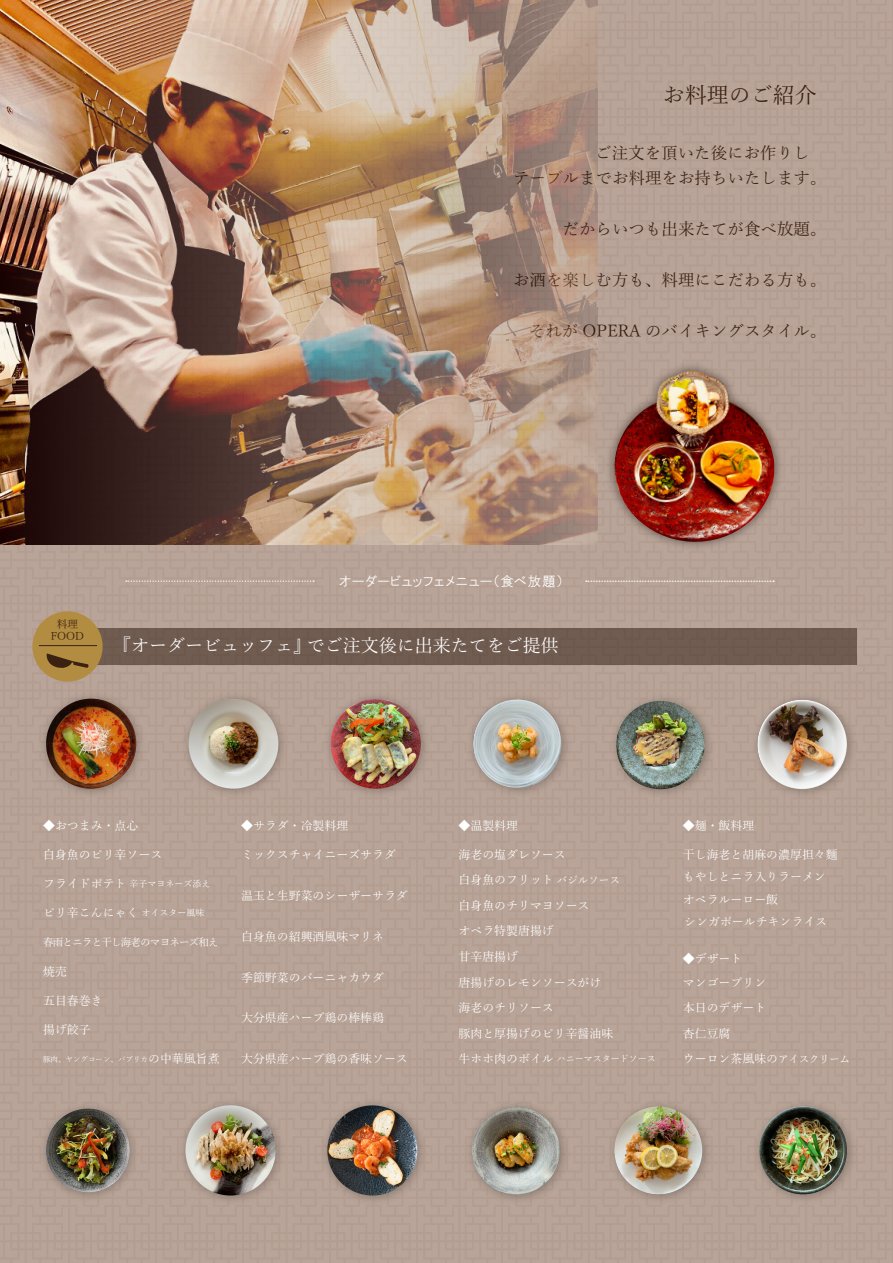
<style>
.page{position:relative;width:893px;height:1263px;background:#fff}
.page>*{position:absolute;margin:0;border:0;box-sizing:border-box;transform-origin:0 0}
.t1{font:22.05px "Yu Mincho";color:#3a2111}
.t2{font:18px "Yu Mincho";color:#fff}
.t3{font:16.5px/25.5px "Yu Mincho";color:#3a2111}
.t4{font:13.5px "HGP Gothic M";letter-spacing:.045em;color:#fff}
.t5{font:11.85px/25.7px "Yu Mincho";color:#fff}
.t6{font:10.65px/12.3px "Yu Mincho";color:#3a2111;text-align:center}
.t7{font:10.5px "Yu Mincho";letter-spacing:-.075em;color:#fff}
.t8{font:9px "Yu Mincho";color:#fff}
.t9{font:7.5px "Yu Mincho";color:#fff}
.s1{font-size:11.85px}
.s2{font-size:9px}
.s3{font-size:10.5px}
</style>
<div class="page">
<img style="left:0;top:0;width:893px;height:1263px">
<hr style="left:39px;top:645px;width:58px;height:1px;background:#3a2111">
<div style="left:34px;top:687px;width:827px;height:523px;background:#b7a397"></div>
<img style="left:616px;top:701px;width:89px;height:88px;border-radius:44px">
<img style="left:189px;top:699px;width:89px;height:90px;border-radius:45px">
<img style="left:473px;top:699px;width:88px;height:89px;border-radius:44px">
<img style="left:331px;top:699px;width:90px;height:90px;border-radius:45px">
<img style="left:46px;top:699px;width:90px;height:90px;border-radius:45px">
<img style="left:757px;top:700px;width:90px;height:89px;border-radius:45px">
<img style="left:185px;top:1105px;width:91px;height:90px;border-radius:45px">
<img style="left:614px;top:1106px;width:88px;height:88px;border-radius:44px">
<img style="left:759px;top:1106px;width:88px;height:88px;border-radius:44px">
<img style="left:472px;top:1106px;width:88px;height:89px;border-radius:44px">
<img style="left:46px;top:1109px;width:84px;height:83px;border-radius:42px">
<img style="left:327px;top:1105px;width:90px;height:90px;border-radius:45px">
<div style="left:602px;top:357px;width:185px;height:198px;background:#b6a296"></div>
<img style="left:612px;top:393px;width:165px;height:151px">
<img style="left:657px;top:370px;width:72px;height:62px">
<h1 class="t1" style="left:663px;top:74px;width:156px">お料理のご紹介</h1>
<h3 class="t3" style="left:513px;top:139px;width:315px;text-indent:82px">ご注文を頂いた後にお作りしテーブルまでお料理をお持ちいたします。</h3>
<h3 class="t3" style="left:563px;top:215px;width:265px">だからいつも出来たてが食べ放題。</h3>
<h3 class="t3" style="left:513px;top:266px;width:315px">お酒を楽しむ方も、料理にこだわる方も。</h3>
<h3 class="t3" style="left:529px;top:317px;width:299px">それが OPERA のバイキングスタイル。</h3>
<p class="t6" style="left:51px;top:617px;width:35px">料理<br>FOOD</p>
<p class="t4" style="left:339px;top:574px;width:226px">オーダービュッフェメニュー（食べ放題）</p>
<h2 class="t2" style="left:113px;top:629px;width:447px">『オーダービュッフェ』でご注文後に出来たてをご提供</h2>
<p class="t5" style="left:43px;top:811px;width:97px">◆おつまみ・点心</p>
<p class="t5" style="left:241px;top:811px;width:109px">◆サラダ・冷製料理</p>
<p class="t5" style="left:459px;top:811px;width:61px">◆温製料理</p>
<p class="t5" style="left:683px;top:811px;width:73px">◆麺・飯料理</p>
<p class="t5" style="left:43px;top:840px;width:121px">白身魚のピリ辛ソース</p>
<p class="t8" style="left:43px;top:875px;width:169px"><span class="s1">フライドポテト</span> 辛子マヨネーズ添え</p>
<p class="t5" style="left:43px;top:899px;width:163px">ピリ辛こんにゃく <span class="s2">オイスター風味</span></p>
<p class="t7" style="left:43px;top:932px;width:177px">春雨とニラと干し海老のマヨネーズ和え</p>
<p class="t5" style="left:43px;top:957px;width:25px">焼売</p>
<p class="t5" style="left:43px;top:986px;width:61px">五目春巻き</p>
<p class="t5" style="left:43px;top:1016px;width:49px">揚げ餃子</p>
<p class="t9" style="left:43px;top:1052px;width:178px">豚肉、ヤングコーン、パプリカ<span class="s1">の中華風旨煮</span></p>
<p class="t5" style="left:241px;top:840px;width:156px">ミックスチャイニーズサラダ</p>
<p class="t5" style="left:241px;top:881px;width:168px">温玉と生野菜のシーザーサラダ</p>
<p class="t5" style="left:241px;top:922px;width:144px">白身魚の紹興酒風味マリネ</p>
<p class="t5" style="left:241px;top:963px;width:144px">季節野菜のバーニャカウダ</p>
<p class="t5" style="left:241px;top:1004px;width:144px">大分県産ハーブ鶏の棒棒鶏</p>
<p class="t5" style="left:241px;top:1045px;width:168px">大分県産ハーブ鶏の香味ソース</p>
<p class="t5" style="left:459px;top:840px;width:109px">海老の塩ダレソース</p>
<p class="t5" style="left:459px;top:866px;width:163px">白身魚のフリット <span class="s3">バジルソース</span>白身魚のチリマヨソース<br>オペラ特製唐揚げ<br>甘辛唐揚げ<br>唐揚げのレモンソースがけ<br>海老のチリソース<br>豚肉と厚揚げのピリ辛醤油味</p>
<p class="t8" style="left:459px;top:1051px;width:199px"><span class="s1">牛ホホ肉のボイル</span> ハニーマスタードソース</p>
<p class="t5" style="left:683px;top:842px;width:156px;line-height:22.5px">干し海老と胡麻の濃厚担々麵もやしとニラ入りラーメンオペラルーロー飯<br>シンガポールチキンライス</p>
<p class="t5" style="left:683px;top:945px;width:61px">◆デザート</p>
<p class="t5" style="left:683px;top:968px;width:169px">マンゴープリン<br>本日のデザート<br>杏仁豆腐<br>ウーロン茶風味の<span class="s3">アイスクリーム</span></p>
</div>
